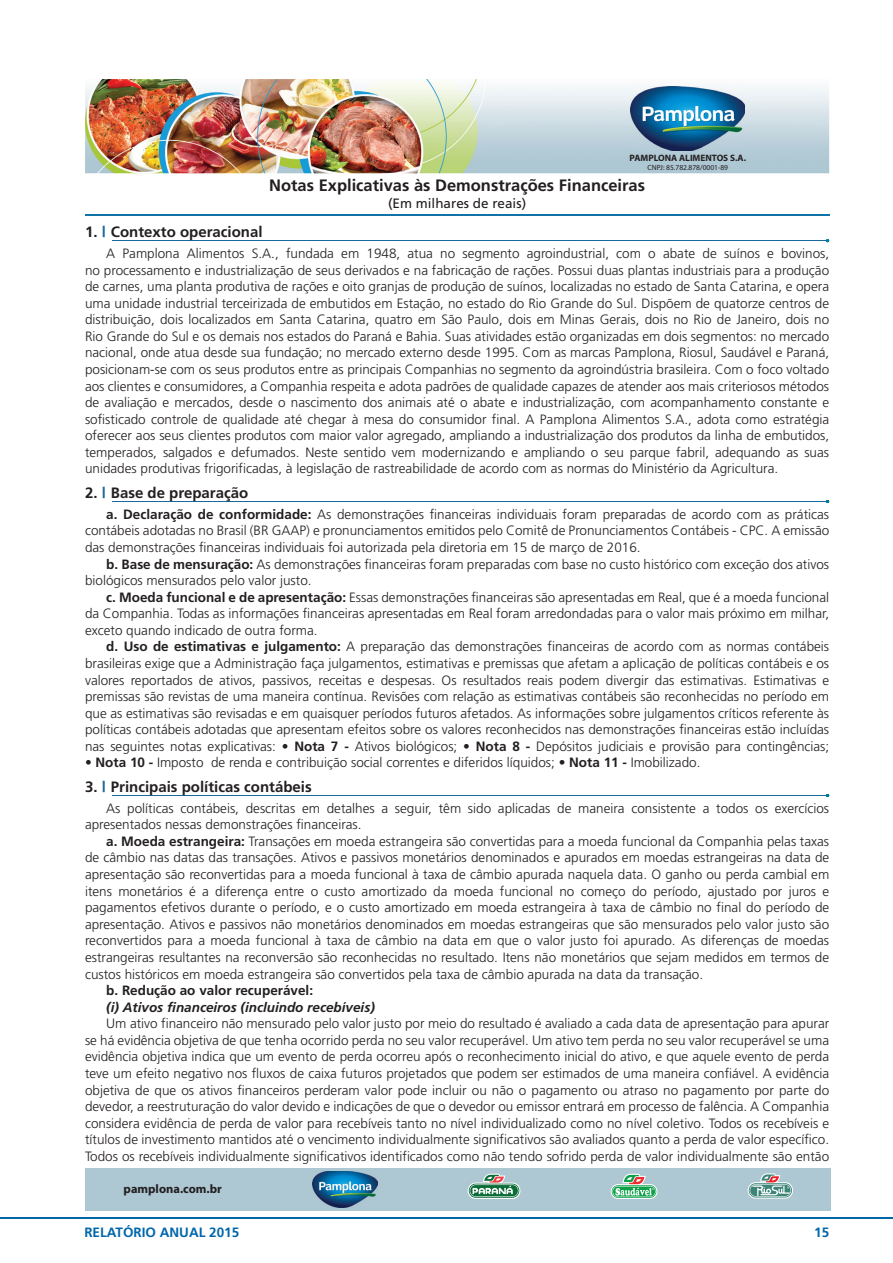
<style>
.page{position:relative;width:893px;height:1263px;background:#fff}
.page>*{position:absolute;margin:0;border:0;box-sizing:border-box;transform-origin:0 0}
.t1{font:700 16.5px "Frutiger";color:#231f20}
.t2{font:700 15px "Frutiger";color:#231f20}
.t3{font:300 13.5px/16.6px "Frutiger";color:#231f20;text-align:justify}
.t4{font:italic 700 13.5px "Frutiger";color:#231f20}
.t5{font:700 13.5px "Frutiger";color:#231f20}
.t6{font:700 13.5px "Frutiger";color:#0067aa}
.t7{font:13.5px "Frutiger";color:#231f20}
.t8{font:700 12.45px "Myriad Pro";color:#231f20}
.t9{font:700 9.3px "Myriad Pro";color:#231f20}
.t10{font:7.5px "Myriad Pro";color:#231f20}
.s1{color:#166a9b}
.s2{font-weight:700}
</style>
<div class="page">
<div style="left:85px;top:1168px;width:746px;height:42px;background:#adc7d3"></div>
<div style="left:611px;top:1184px;width:46px;height:15px;background:#fff;border-radius:7px"></div>
<svg style="left:612px;top:1174px;width:44px;height:24px"></svg>
<img style="left:312px;top:1171px;width:65px;height:37px">
<svg style="left:468px;top:1182px;width:52px;height:17px"></svg>
<svg style="left:469px;top:1174px;width:50px;height:24px"></svg>
<svg style="left:748px;top:1182px;width:45px;height:16px"></svg>
<svg style="left:749px;top:1173px;width:43px;height:24px"></svg>
<hr style="left:0;top:1218px;width:893px;height:1px;background:#0067aa">
<hr style="left:85px;top:214px;width:744px;height:2px;background:#1073a7">
<img style="left:85px;top:79px;width:744px;height:94px">
<img style="left:631px;top:86px;width:114px;height:65px">
<hr style="left:113px;top:240px;width:713px;height:1px;background:#166a9b">
<hr style="left:113px;top:501px;width:713px;height:1px;background:#166a9b">
<hr style="left:113px;top:795px;width:713px;height:1px;background:#166a9b">
<p class="t9" style="left:630px;top:152px;width:118px">PAMPLONA ALIMENTOS S.A.</p>
<p class="t10" style="left:647px;top:163px;width:82px">CNPJ: 85.782.878/0001-89</p>
<p class="t1" style="left:269px;top:176px;width:377px">Notas Explicativas às Demonstrações Financeiras</p>
<p class="t7" style="left:388px;top:195px;width:140px">(Em milhares de reais)</p>
<p class="t2" style="left:85px;top:223px;width:179px">1. <span class="s1">|</span> Contexto operacional</p>
<p class="t3" style="left:85px;top:245px;width:746px;text-indent:21px">A Pamplona Alimentos S.A., fundada em 1948, atua no segmento agroindustrial, com o abate de suínos e bovinos, no processamento e industrialização de seus derivados e na fabricação de rações. Possui duas plantas industriais para a produção de carnes, uma planta produtiva de rações e oito granjas de produção de suínos, localizadas no estado de Santa Catarina, e opera uma unidade industrial terceirizada de embutidos em Estação, no estado do Rio Grande do Sul. Dispõem de quatorze centros de distribuição, dois localizados em Santa Catarina, quatro em São Paulo, dois em Minas Gerais, dois no Rio de Janeiro, dois no Rio Grande do Sul e os demais nos estados do Paraná e Bahia. Suas atividades estão organizadas em dois segmentos: no mercado nacional, onde atua desde sua fundação; no mercado externo desde 1995. Com as marcas Pamplona, Riosul, Saudável e Paraná, posicionam-se com os seus produtos entre as principais Companhias no segmento da agroindústria brasileira. Com o foco voltado aos clientes e consumidores, a Companhia respeita e adota padrões de qualidade capazes de atender aos mais criteriosos métodos de avaliação e mercados, desde o nascimento dos animais até o abate e industrialização, com acompanhamento constante e sofisticado controle de qualidade até chegar à mesa do consumidor final. A Pamplona Alimentos S.A., adota como estratégia oferecer aos seus clientes produtos com maior valor agregado, ampliando a industrialização dos produtos da linha de embutidos, temperados, salgados e defumados. Neste sentido vem modernizando e ampliando o seu parque fabril, adequando as suas unidades produtivas frigorificadas, à legislação de rastreabilidade de acordo com as normas do Ministério da Agricultura.</p>
<p class="t2" style="left:85px;top:484px;width:165px">2. <span class="s1">|</span> Base de preparação</p>
<p class="t3" style="left:85px;top:506px;width:746px;text-indent:21px"><span class="s2">a. Declaração de conformidade:</span> As demonstrações financeiras individuais foram preparadas de acordo com as práticas contábeis adotadas no Brasil (BR GAAP) e pronunciamentos emitidos pelo Comitê de Pronunciamentos Contábeis - CPC. A emissão das demonstrações financeiras individuais foi autorizada pela diretoria em 15 de março de 2016.</p>
<p class="t3" style="left:85px;top:555px;width:746px;text-indent:21px"><span class="s2">b. Base de mensuração:</span> As demonstrações financeiras foram preparadas com base no custo histórico com exceção dos ativos biológicos mensurados pelo valor justo.</p>
<p class="t3" style="left:85px;top:589px;width:746px;text-indent:21px"><span class="s2">c. Moeda funcional e de apresentação:</span> Essas demonstrações financeiras são apresentadas em Real, que é a moeda funcional da Companhia. Todas as informações financeiras apresentadas em Real foram arredondadas para o valor mais próximo em milhar, exceto quando indicado de outra forma.</p>
<p class="t3" style="left:85px;top:638px;width:746px;text-indent:21px"><span class="s2">d. Uso de estimativas e julgamento:</span> A preparação das demonstrações financeiras de acordo com as normas contábeis brasileiras exige que a Administração faça julgamentos, estimativas e premissas que afetam a aplicação de políticas contábeis e os valores reportados de ativos, passivos, receitas e despesas. Os resultados reais podem divergir das estimativas. Estimativas e premissas são revistas de uma maneira contínua. Revisões com relação as estimativas contábeis são reconhecidas no período em que as estimativas são revisadas e em quaisquer períodos futuros afetados. As informações sobre julgamentos críticos referente às políticas contábeis adotadas que apresentam efeitos sobre os valores reconhecidos nas demonstrações financeiras estão incluídas nas seguintes notas explicativas: • <span class="s2">Nota 7 -</span> Ativos biológicos; • <span class="s2">Nota 8 -</span> Depósitos judiciais e provisão para contingências;</p>
<p class="t3" style="left:85px;top:754px;width:617px">• <span class="s2">Nota 10 -</span> Imposto de renda e contribuição social correntes e diferidos líquidos; • <span class="s2">Nota 11 -</span> Imobilizado.</p>
<p class="t2" style="left:85px;top:778px;width:228px">3. <span class="s1">|</span> Principais políticas contábeis</p>
<p class="t3" style="left:85px;top:800px;width:746px;text-indent:21px">As políticas contábeis, descritas em detalhes a seguir, têm sido aplicadas de maneira consistente a todos os exercícios apresentados nessas demonstrações financeiras.</p>
<p class="t3" style="left:85px;top:833px;width:746px;text-indent:21px"><span class="s2">a. Moeda estrangeira:</span> Transações em moeda estrangeira são convertidas para a moeda funcional da Companhia pelas taxas de câmbio nas datas das transações. Ativos e passivos monetários denominados e apurados em moedas estrangeiras na data de apresentação são reconvertidas para a moeda funcional à taxa de câmbio apurada naquela data. O ganho ou perda cambial em itens monetários é a diferença entre o custo amortizado da moeda funcional no começo do período, ajustado por juros e pagamentos efetivos durante o período, e o custo amortizado em moeda estrangeira à taxa de câmbio no final do período de apresentação. Ativos e passivos não monetários denominados em moedas estrangeiras que são mensurados pelo valor justo são reconvertidos para a moeda funcional à taxa de câmbio na data em que o valor justo foi apurado. As diferenças de moedas estrangeiras resultantes na reconversão são reconhecidas no resultado. Itens não monetários que sejam medidos em termos de custos históricos em moeda estrangeira são convertidos pela taxa de câmbio apurada na data da transação.</p>
<p class="t5" style="left:106px;top:982px;width:208px">b. Redução ao valor recuperável:</p>
<p class="t4" style="left:106px;top:999px;width:270px">(i) Ativos financeiros (incluindo recebíveis)</p>
<p class="t3" style="left:85px;top:1015px;width:746px;text-indent:21px">Um ativo financeiro não mensurado pelo valor justo por meio do resultado é avaliado a cada data de apresentação para apurar se há evidência objetiva de que tenha ocorrido perda no seu valor recuperável. Um ativo tem perda no seu valor recuperável se uma evidência objetiva indica que um evento de perda ocorreu após o reconhecimento inicial do ativo, e que aquele evento de perda teve um efeito negativo nos fluxos de caixa futuros projetados que podem ser estimados de uma maneira confiável. A evidência objetiva de que os ativos financeiros perderam valor pode incluir ou não o pagamento ou atraso no pagamento por parte do devedor, a reestruturação do valor devido e indicações de que o devedor ou emissor entrará em processo de falência. A Companhia considera evidência de perda de valor para recebíveis tanto no nível individualizado como no nível coletivo. Todos os recebíveis e títulos de investimento mantidos até o vencimento individualmente significativos são avaliados quanto a perda de valor específico.<br>Todos os recebíveis individualmente significativos identificados como não tendo sofrido perda de valor individualmente são então</p>
<p class="t8" style="left:124px;top:1181px;width:100px">pamplona.com.br</p>
<p class="t6" style="left:84px;top:1224px;width:156px">RELATÓRIO ANUAL 2015</p>
<p class="t6" style="left:814px;top:1224px;width:17px">15</p>
</div>
